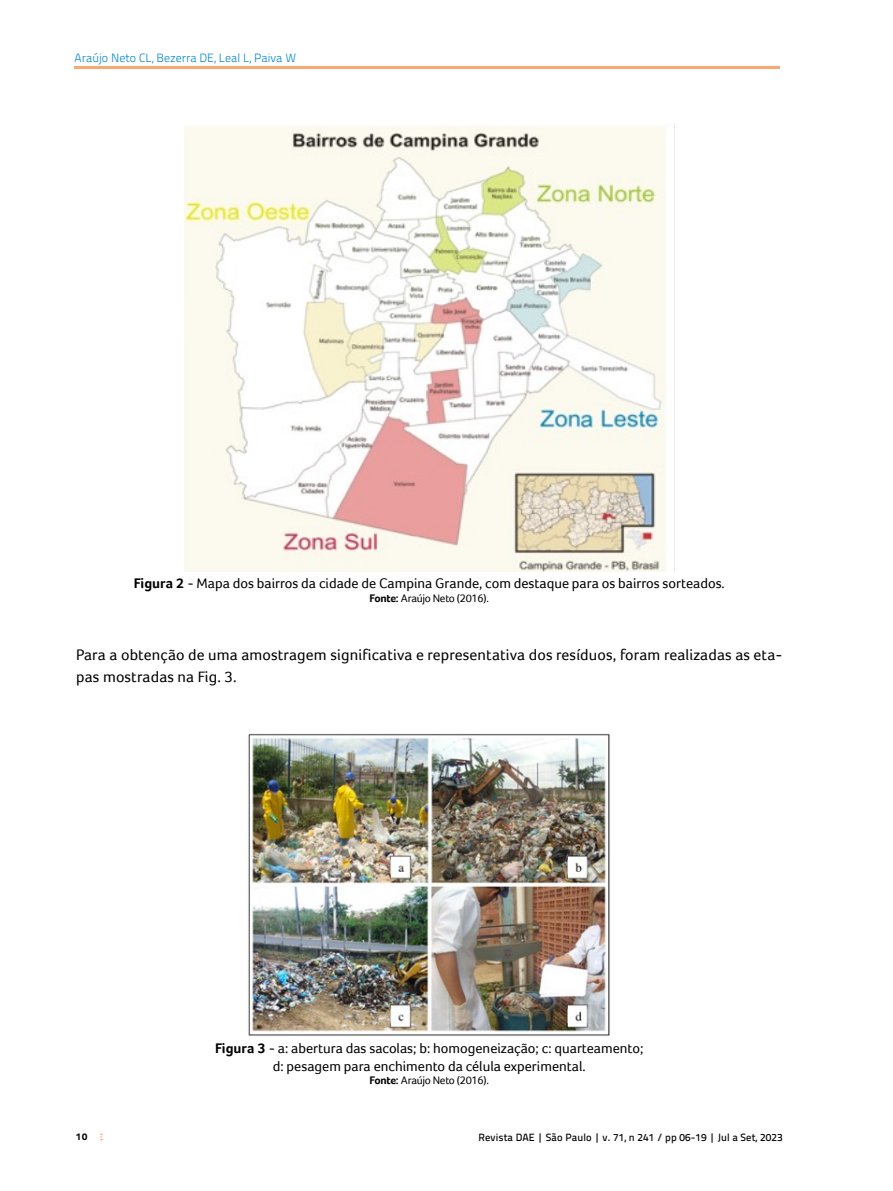
<style>
.page{position:relative;width:893px;height:1191px;background:#fff}
.page>*{position:absolute;margin:0;border:0;box-sizing:border-box;transform-origin:0 0}
.t1{font:15.75px/22.5px "Foco";letter-spacing:.01em;color:#000}
.t2{font:14.25px/17.1px "Foco";color:#000;text-align:center}
.t3{font:300 12px "Titillium Text 22 L";color:#0083c6}
.t4{font:11.25px "Foco";letter-spacing:-.02em;color:#000}
.t5{font:500 10.5px "Titillium Text 22 L";letter-spacing:.01em;color:#000}
.t6{font:800 9.75px "Titillium Text 22 L";color:#000}
.s1{font-weight:700}
</style>
<div class="page">
<img style="left:185px;top:125px;width:485px;height:446px">
<img style="left:248px;top:733px;width:362px;height:303px">
<hr style="left:75px;top:66px;width:705px;height:3px;background:#f9a773">
<p class="t3" style="left:75px;top:49px;width:223px">Araújo Neto CL, Bezerra DE, Leal L, Paiva W</p>
<p class="t2" style="left:134px;top:575px;width:592px"><span class="s1">Figura 2</span> - Mapa dos bairros da cidade de Campina Grande, com destaque para os bairros sorteados.</p>
<p class="t4" style="left:370px;top:591px;width:121px"><span class="s1">Fonte:</span> Araújo Neto (2016).</p>
<p class="t1" style="left:76px;top:643px;width:708px">Para a obtenção de uma amostragem significativa e representativa dos resíduos, foram realizadas as eta&shy;pas mostradas na Fig. 3.</p>
<p class="t6" style="left:76px;top:1129px;width:13px">10</p>
<p class="t2" style="left:215px;top:1040px;width:430px"><span class="s1">Figura 3</span> - a: abertura das sacolas; b: homogeneização; c: quarteamento; d: pesagem para enchimento da célula experimental.</p>
<p class="t4" style="left:370px;top:1073px;width:121px"><span class="s1">Fonte:</span> Araújo Neto (2016).</p>
<p class="t5" style="left:478px;top:1129px;width:306px">Revista DAE | São Paulo | v. 71, n 241 / pp 06-19 | Jul a Set, 2023</p>
</div>
